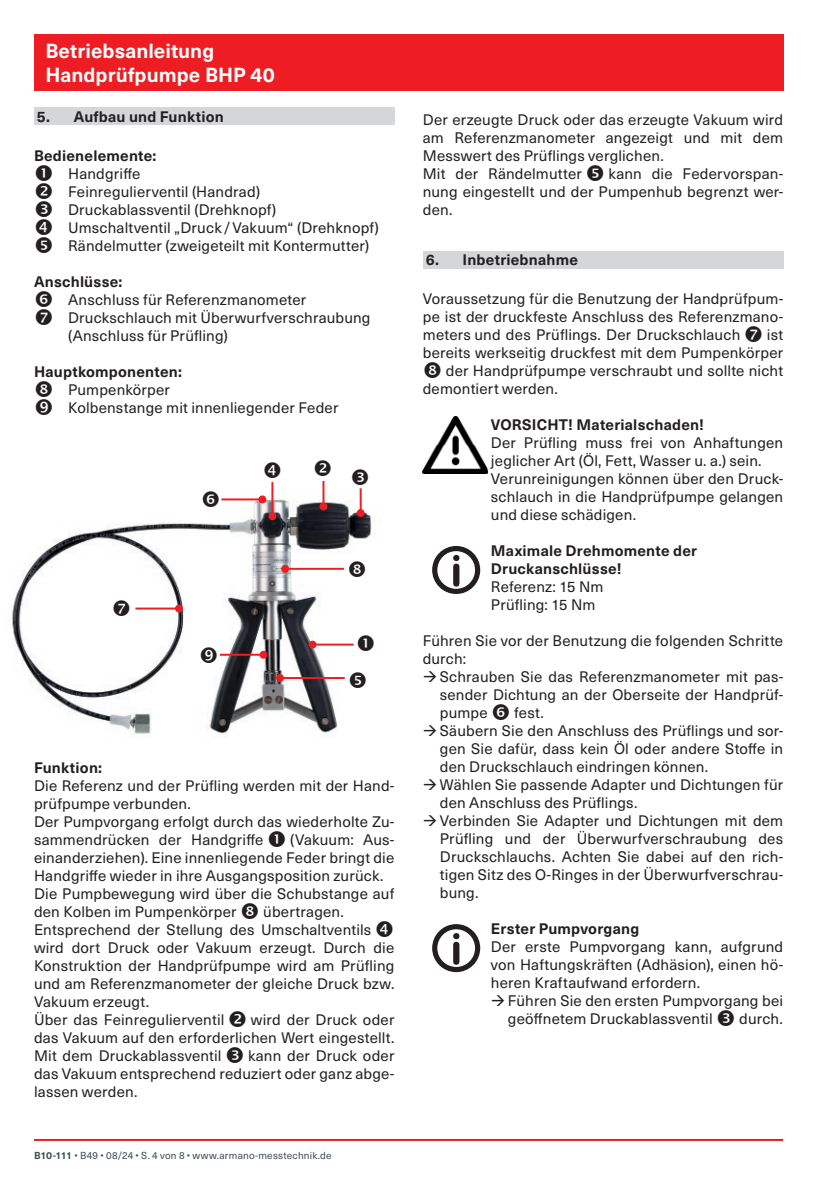
<style>
.page{position:relative;width:840px;height:1191px;background:#fff}
.page>*{position:absolute;margin:0;border:0;box-sizing:border-box;transform-origin:0 0}
.t1{font:700 20px/24px "Neue Haas Unica W1 G";letter-spacing:.005em;color:#fff}
.t2{font:15px/18px "Neue Haas Unica W1 G";letter-spacing:.01em;color:#231f20}
.t3{font:700 15px/18px "Neue Haas Unica W1 G";letter-spacing:.015em;color:#231f20}
.t4{font:10px "Neue Haas Unica W1 G";letter-spacing:.02em;color:#3d4f51}
.s1{font-weight:700}
</style>
<div class="page">
<hr style="left:34px;top:1139px;width:748px;height:2px;background:#ee1d23">
<div style="left:34px;top:34px;width:748px;height:57px;background:#ee1d23"></div>
<img style="left:12px;top:473px;width:422px;height:264px">
<hr style="left:322px;top:481px;width:2px;height:25px;background:#ee1d23">
<div style="left:319px;top:502px;width:8px;height:8px;background:#ee1d23;border-radius:50%"></div>
<hr style="left:359px;top:488px;width:2px;height:25px;background:#ee1d23">
<div style="left:356px;top:509px;width:8px;height:8px;background:#ee1d23;border-radius:50%"></div>
<hr style="left:271px;top:482px;width:2px;height:34px;background:#ee1d23">
<div style="left:268px;top:512px;width:8px;height:8px;background:#ee1d23;border-radius:50%"></div>
<hr style="left:312px;top:643px;width:41px;height:2px;background:#ee1d23">
<div style="left:308px;top:640px;width:8px;height:8px;background:#ee1d23;border-radius:50%"></div>
<hr style="left:280px;top:677px;width:64px;height:2px;background:#ee1d23">
<div style="left:276px;top:674px;width:8px;height:8px;background:#ee1d23;border-radius:50%"></div>
<hr style="left:221px;top:498px;width:41px;height:2px;background:#ee1d23">
<div style="left:258px;top:495px;width:8px;height:8px;background:#ee1d23;border-radius:50%"></div>
<hr style="left:135px;top:607px;width:44px;height:2px;background:#ee1d23">
<div style="left:175px;top:604px;width:8px;height:8px;background:#ee1d23;border-radius:50%"></div>
<hr style="left:220px;top:654px;width:43px;height:2px;background:#ee1d23">
<div style="left:259px;top:651px;width:8px;height:7px;background:#ee1d23;border-radius:50%"></div>
<hr style="left:285px;top:568px;width:59px;height:2px;background:#ee1d23">
<div style="left:281px;top:565px;width:8px;height:8px;background:#ee1d23;border-radius:50%"></div>
<div style="left:34px;top:108px;width:360px;height:17px;background:#d5d6d8"></div>
<div style="left:422px;top:251px;width:360px;height:17px;background:#d5d6d8"></div>
<img style="left:422px;top:416px;width:65px;height:57px">
<div style="left:432px;top:546px;width:48px;height:48px;border:5px solid #231f20;border-radius:50%"></div>
<svg style="left:453px;top:555px;width:6px;height:31px"></svg>
<div style="left:432px;top:924px;width:48px;height:48px;border:5px solid #231f20;border-radius:50%"></div>
<svg style="left:453px;top:933px;width:6px;height:31px"></svg>
<svg style="left:358px;top:635px;width:15px;height:16px"></svg>
<svg style="left:264px;top:473px;width:16px;height:5px"></svg>
<svg style="left:315px;top:473px;width:16px;height:3px"></svg>
<svg style="left:352px;top:473px;width:16px;height:12px"></svg>
<svg style="left:350px;top:671px;width:15px;height:16px"></svg>
<svg style="left:203px;top:491px;width:16px;height:16px"></svg>
<svg style="left:114px;top:600px;width:15px;height:16px"></svg>
<svg style="left:349px;top:561px;width:16px;height:16px"></svg>
<svg style="left:201px;top:647px;width:16px;height:16px"></svg>
<svg style="left:424px;top:671px;width:10px;height:11px"></svg>
<svg style="left:424px;top:725px;width:10px;height:11px"></svg>
<h1 class="t1" style="left:45px;top:38px;width:231px">Betriebsanleitung<br>Handprüfpumpe BHP 40</h1>
<p class="t3" style="left:37px;top:107px;width:188px">5. Aufbau und Funktion</p>
<p class="t3" style="left:34px;top:146px;width:124px">Bedienelemente:</p>
<p class="t2" style="left:68px;top:164px;width:312px">Handgriffe<br>Feinregulierventil (Handrad)<br>Druckablassventil (Drehknopf)<br>Umschaltventil „Druck /Vakuum“ (Drehknopf)<br>Rändelmutter (zweigeteilt mit Kontermutter)</p>
<p class="t3" style="left:34px;top:272px;width:90px">Anschlüsse:</p>
<p class="t2" style="left:68px;top:290px;width:304px">Anschluss für Referenzmanometer<br>Druckschlauch mit Überwurfverschraubung (Anschluss für Prüfling)</p>
<p class="t3" style="left:34px;top:362px;width:149px">Hauptkomponenten:</p>
<p class="t2" style="left:68px;top:380px;width:272px">Pumpenkörper<br>Kolbenstange mit innenliegender Feder</p>
<p class="t3" style="left:34px;top:758px;width:70px">Funktion:</p>
<p class="t2" style="left:34px;top:776px;width:362px">Die Referenz und der Prüfling werden mit der Hand&shy;prüfpumpe verbunden.<br>Der Pumpvorgang erfolgt durch das wiederholte Zu&shy;sammendrücken der Handgriffe</p>
<p class="t2" style="left:34px;top:830px;width:362px;text-indent:256px">(Vakuum: Aus&shy;einanderziehen). Eine innenliegende Feder bringt die Handgriffe wieder in ihre Ausgangsposition zurück.<br>Die Pumpbewegung wird über die Schubstange auf den Kolben im Pumpenkörper</p>
<p class="t2" style="left:34px;top:902px;width:361px;text-indent:229px">übertragen.<br>Entsprechend der Stellung des Umschaltventils wird dort Druck oder Vakuum erzeugt. Durch die Konstruktion der Handprüfpumpe wird am Prüfling und am Referenzmanometer der gleiche Druck bzw.<br>Vakuum erzeugt.<br>Über das Feinregulierventil</p>
<p class="t2" style="left:34px;top:1010px;width:361px;text-align:justify;text-indent:217px">wird der Druck oder das Vakuum auf den erforderlichen Wert eingestellt.<br>Mit dem Druckablassventil</p>
<p class="t2" style="left:34px;top:1046px;width:362px;text-align:justify;text-indent:214px">kann der Druck oder das Vakuum entsprechend reduziert oder ganz abge&shy;lassen werden.</p>
<p class="t4" style="left:34px;top:1148px;width:299px"><span class="s1">B10-111</span> • B49 • 08/24 • S. 4 von 8 • www.armano-messtechnik.de</p>
<p class="t2" style="left:422px;top:110px;width:361px">Der erzeugte Druck oder das erzeugte Vakuum wird am Referenzmanometer angezeigt und mit dem Messwert des Prüflings verglichen.<br>Mit der Rändelmutter</p>
<p class="t2" style="left:422px;top:164px;width:362px;text-align:justify;text-indent:186px">kann die Federvorspan&shy;nung eingestellt und der Pumpenhub begrenzt wer&shy;den.</p>
<p class="t3" style="left:425px;top:250px;width:154px">6. Inbetriebnahme</p>
<p class="t2" style="left:422px;top:289px;width:361px;text-align:justify">Voraussetzung für die Benutzung der Handprüfpum&shy;pe ist der druckfeste Anschluss des Referenzmano&shy;meters und des Prüflings. Der Druckschlauch</p>
<p class="t2" style="left:766px;top:325px;width:18px">ist</p>
<p class="t2" style="left:422px;top:343px;width:361px">bereits werkseitig druckfest mit dem Pumpenkörper</p>
<p class="t2" style="left:445px;top:361px;width:338px">der Handprüfpumpe verschraubt und sollte nicht</p>
<p class="t2" style="left:422px;top:379px;width:136px">demontiert werden.</p>
<p class="t3" style="left:490px;top:415px;width:214px">VORSICHT! Materialschaden!</p>
<p class="t2" style="left:490px;top:433px;width:293px">Der Prüfling muss frei von Anhaftungen jeglicher Art (Öl, Fett, Wasser u. a.) sein.<br>Verunreinigungen können über den Druck&shy;schlauch in die Handprüfpumpe gelangen und diese schädigen.</p>
<p class="t3" style="left:490px;top:541px;width:207px">Maximale Drehmomente der<br>Druckanschlüsse!</p>
<p class="t2" style="left:490px;top:577px;width:114px">Referenz: 15 Nm<br>Prüfling: 15 Nm</p>
<p class="t2" style="left:422px;top:631px;width:361px">Führen Sie vor der Benutzung die folgenden Schritte durch:</p>
<p class="t2" style="left:439px;top:667px;width:344px;text-align:justify">Schrauben Sie das Referenzmanometer mit pas&shy;sender Dichtung an der Oberseite der Handprüf&shy;pumpe</p>
<p class="t2" style="left:439px;top:703px;width:345px;text-indent:74px">fest.<br>Säubern Sie den Anschluss des Prüflings und sor&shy;gen Sie dafür, dass kein Öl oder andere Stoffe in den Druckschlauch eindringen können.<br>Wählen Sie passende Adapter und Dichtungen für den Anschluss des Prüflings.<br>Verbinden Sie Adapter und Dichtungen mit dem Prüfling und der Überwurfverschraubung des Druckschlauchs. Achten Sie dabei auf den rich&shy;tigen Sitz des O-Ringes in der Überwurfverschrau&shy;bung.</p>
<p class="t3" style="left:490px;top:919px;width:150px">Erster Pumpvorgang</p>
<p class="t2" style="left:490px;top:937px;width:293px;text-align:justify">Der erste Pumpvorgang kann, aufgrund von Haftungskräften (Adhäsion), einen hö&shy;heren Kraftaufwand erfordern.</p>
<p class="t2" style="left:507px;top:991px;width:276px">Führen Sie den ersten Pumpvorgang bei geöffnetem Druckablassventil</p>
<p class="t2" style="left:738px;top:1009px;width:45px">durch.</p>
</div>
